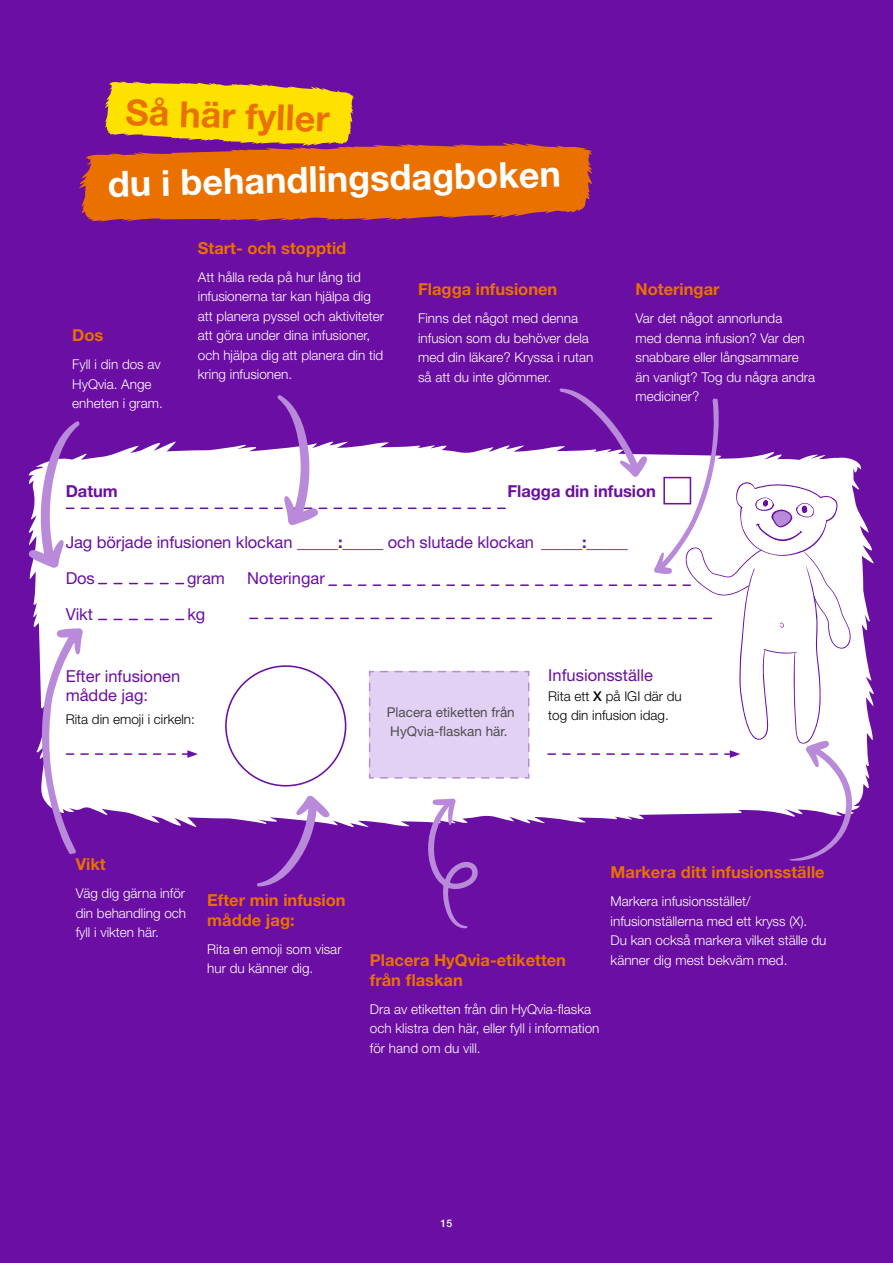
<style>
.page{position:relative;width:893px;height:1263px;background:#6b0ea3}
.page>*{position:absolute;margin:0;border:0;box-sizing:border-box;transform-origin:0 0}
.t1{font:700 36px "Helvetica Neue LT Std";color:#fff}
.t2{font:700 36px "Helvetica Neue LT Std";color:#ea7100}
.t3{font:700 16.5px/19.8px "Helvetica Neue LT Std";color:#ea7100}
.t4{font:16.5px/19.5px "Helvetica Neue LT Std";letter-spacing:-.005em;color:#6b0ea3}
.t5{font:700 16.5px "Helvetica Neue LT Std";color:#6b0ea3}
.t6{font:300 13.5px/19.5px "Helvetica Neue LT Std";color:#fff}
.t7{font:300 13.5px/19.5px "Helvetica Neue LT Std";color:#000}
.t8{font:13.5px/19.5px "Helvetica Neue LT Std";color:#4d4f4e}
.t9{font:500 10.5px "Helvetica Neue LT Std";color:#fff}
.s1{font-weight:700}
.s2{font-weight:500}
</style>
<div class="page">
<svg style="left:855px;top:460px;width:19px;height:350px"></svg>
<svg style="left:79px;top:81px;width:513px;height:140px"></svg>
<svg style="left:28px;top:388px;width:827px;height:541px"></svg>
<h1 class="t2" style="left:126px;top:90px;width:205px;rotate:2deg">Så här fyller</h1>
<h1 class="t1" style="left:107px;top:161px;width:455px;rotate:-1deg">du i behandlingsdagboken</h1>
<p class="t3" style="left:72px;top:325px;width:33px">Dos</p>
<p class="t6" style="left:72px;top:354px;width:92px">Fyll i din dos av<br>HyQvia. Ange enheten i gram.</p>
<p class="t3" style="left:198px;top:238px;width:150px">Start- och stopptid</p>
<p class="t6" style="left:198px;top:267px;width:188px">Att hålla reda på hur lång tid infusionerna tar kan hjälpa dig att planera pyssel och aktiviteter att göra under dina infusioner, och hjälpa dig att planera din tid kring infusionen.</p>
<p class="t3" style="left:418px;top:279px;width:141px">Flagga infusionen</p>
<p class="t6" style="left:418px;top:308px;width:177px">Finns det något med denna infusion som du behöver dela med din läkare? Kryssa i rutan så att du inte glömmer.</p>
<p class="t3" style="left:635px;top:279px;width:86px">Noteringar</p>
<p class="t6" style="left:635px;top:308px;width:181px">Var det något annorlunda<br>med denna infusion? Var den snabbare eller långsammare än vanligt? Tog du några andra mediciner?</p>
<p class="t5" style="left:66px;top:481px;width:54px">Datum</p>
<p class="t5" style="left:507px;top:481px;width:150px">Flagga din infusion</p>
<p class="t4" style="left:66px;top:524px;width:563px;line-height:36px">Jag började infusionen klockan __<span class="s1">:</span>__ och slutade klockan __<span class="s1">:</span>__<br>Dos</p>
<p class="t4" style="left:187px;top:568px;width:39px">gram</p>
<p class="t4" style="left:247px;top:568px;width:79px">Noteringar</p>
<p class="t4" style="left:66px;top:604px;width:29px">Vikt</p>
<p class="t4" style="left:187px;top:604px;width:19px">kg</p>
<p class="t4" style="left:66px;top:666px;width:116px">Efter infusionen mådde jag:</p>
<p class="t7" style="left:66px;top:709px;width:131px">Rita din emoji i cirkeln:</p>
<p class="t8" style="left:387px;top:702px;width:130px">Placera etiketten från<br>HyQvia-flaskan här.</p>
<p class="t4" style="left:548px;top:665px;width:106px">Infusionsställe</p>
<p class="t7" style="left:548px;top:686px;width:135px">Rita ett <span class="s2">X</span> på IGI där du tog din infusion idag.</p>
<p class="t3" style="left:76px;top:854px;width:31px">Vikt</p>
<p class="t6" style="left:76px;top:883px;width:112px;text-align:justify">Väg dig gärna inför din behandling och fyll i vikten här.</p>
<p class="t3" style="left:207px;top:890px;width:140px">Efter min infusion mådde jag:</p>
<p class="t6" style="left:207px;top:939px;width:136px">Rita en emoji som visar hur du känner dig.</p>
<p class="t3" style="left:370px;top:950px;width:198px">Placera HyQvia-etiketten från flaskan</p>
<p class="t6" style="left:370px;top:999px;width:231px">Dra av etiketten från din HyQvia-flaska och klistra den här, eller fyll i information för hand om du vill.</p>
<p class="t3" style="left:611px;top:862px;width:216px">Markera ditt infusionsställe</p>
<p class="t6" style="left:611px;top:891px;width:217px">Markera infusionsstället/ infusionställerna med ett kryss (X).<br>Du kan också markera vilket ställe du känner dig mest bekväm med.</p>
<p class="t9" style="left:441px;top:1217px;width:13px">15</p>
</div>
